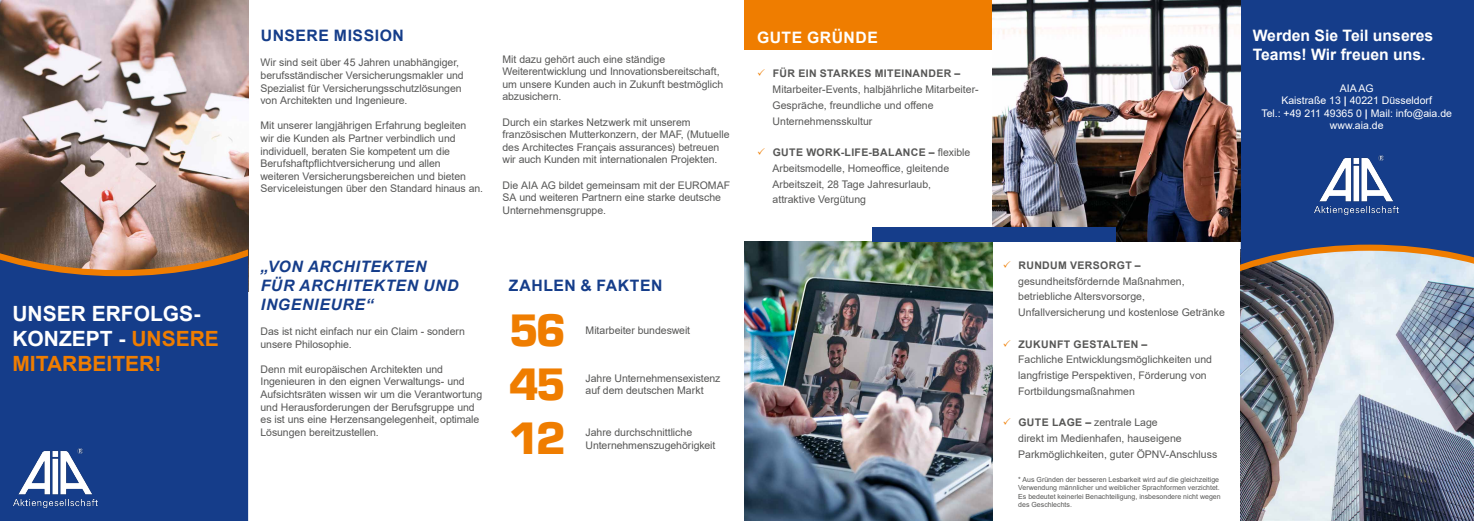
<style>
.page{position:relative;width:1474px;height:521px;background:#fff}
.page>*{position:absolute;margin:0;border:0;box-sizing:border-box;transform-origin:0 0}
.t1{font:700 42px "Eurostile";color:#ef7d00}
.t2{font:700 21px/25.2px "Arial";color:#fff}
.t3{font:italic 700 15.75px/18.9px "Arial";letter-spacing:.04em;color:#153d8a}
.t4{font:700 15.75px/18.9px "Arial";color:#fff}
.t5{font:700 15.75px "Arial";letter-spacing:.035em;color:#153d8a}
.t6{font:700 15.75px "Arial";letter-spacing:.03em;color:#fff}
.t7{font:10.5px/12.6px "Arial";letter-spacing:-.005em;color:#575756}
.t8{font:10.5px/12.6px "Arial";color:#fff;text-align:center}
.t9{font:7px/8.4px "Arial";color:#575756}
.s1{color:#ef7d00}
.s2{font-weight:700}
</style>
<div class="page">
<div style="left:744px;top:0;width:248px;height:50px;background:#ef7d00"></div>
<img style="left:1240px;top:296px;width:233px;height:225px">
<div style="left:1240px;top:0;width:233px;height:241px;background:#153d8a"></div>
<svg style="left:1240px;top:241px;width:233px;height:55px;background:#9ea0a6"></svg>
<img style="left:992px;top:0;width:248px;height:242px">
<img style="left:0;top:0;width:248px;height:255px">
<div style="left:0;top:255px;width:248px;height:266px;background:#153d8a"></div>
<svg style="left:0;top:224px;width:247px;height:55px;background:#886d61"></svg>
<img style="left:744px;top:242px;width:248px;height:279px">
<div style="left:872px;top:227px;width:244px;height:15px;background:#153d8a"></div>
<img style="left:12px;top:447px;width:87px;height:61px">
<img style="left:1313px;top:154px;width:86px;height:60px">
<h2 class="t2" style="left:12px;top:301px;width:208px">UNSER ERFOLGS-<br>KONZEPT - <span class="s1">UNSERE<br>MITARBEITER!</span></h2>
<h3 class="t5" style="left:261px;top:25px;width:145px">UNSERE MISSION</h3>
<p class="t7" style="left:260px;top:56px;width:205px">Wir sind seit über 45 Jahren unabhängiger, berufsständischer Versicherungsmakler und Spezialist für Versicherungsschutzlösungen von Architekten und Ingenieure.</p>
<p class="t7" style="left:260px;top:119px;width:224px">Mit unserer langjährigen Erfahrung begleiten<br>wir die Kunden als Partner verbindlich und individuell, beraten Sie kompetent um die Berufshaftpflichtversicherung und allen<br>weiteren Versicherungsbereichen und bieten Serviceleistungen über den Standard hinaus an.</p>
<h3 class="t3" style="left:260px;top:257px;width:199px">„VON ARCHITEKTEN<br>FÜR ARCHITEKTEN UND<br>INGENIEURE“</h3>
<p class="t7" style="left:260px;top:325px;width:206px">Das ist nicht einfach nur ein Claim - sondern unsere Philosophie.</p>
<p class="t7" style="left:260px;top:363px;width:223px">Denn mit europäischen Architekten und Ingenieuren in den eignen Verwaltungs- und Aufsichtsräten wissen wir um die Verantwortung und Herausforderungen der Berufsgruppe und es ist uns eine Herzensangelegenheit, optimale Lösungen bereitzustellen.</p>
<p class="t7" style="left:502px;top:53px;width:222px">Mit dazu gehört auch eine ständige Weiterentwicklung und Innovationsbereitschaft, um unsere Kunden auch in Zukunft bestmöglich abzusichern.</p>
<p class="t7" style="left:502px;top:116px;width:228px">Durch ein starkes Netzwerk mit unserem französischen Mutterkonzern, der MAF, (Mutuelle des Architectes Français assurances) betreuen wir auch Kunden mit internationalen Projekten.</p>
<p class="t7" style="left:502px;top:179px;width:229px">Die AIA AG bildet gemeinsam mit der EUROMAF<br>SA und weiteren Partnern eine starke deutsche<br>Unternehmensgruppe.</p>
<h3 class="t5" style="left:509px;top:274px;width:155px">ZAHLEN &amp; FAKTEN</h3>
<h1 class="t1" style="left:508px;top:304px;width:59px">56</h1>
<p class="t7" style="left:585px;top:323px;width:106px">Mitarbeiter bundesweit</p>
<h1 class="t1" style="left:508px;top:358px;width:59px">45</h1>
<h1 class="t1" style="left:508px;top:413px;width:59px">12</h1>
<p class="t7" style="left:585px;top:371px;width:136px">Jahre Unternehmensexistenz</p>
<p class="t7" style="left:585px;top:384px;width:119px">auf dem deutschen Markt</p>
<p class="t7" style="left:585px;top:426px;width:108px">Jahre durchschnittliche</p>
<p class="t7" style="left:585px;top:438px;width:131px">Unternehmenszugehörigkeit</p>
<h3 class="t6" style="left:757px;top:26px;width:122px">GUTE GRÜNDE</h3>
<p class="t7" style="left:772px;top:66px;width:207px;line-height:15.8px;text-indent:-16px"><span class="s1">✓</span> <span class="s2">FÜR EIN STARKES MITEINANDER – </span>Mitarbeiter-Events, halbjährliche Mitarbeiter-Gespräche, freundliche und offene Unternehmensskultur</p>
<p class="t7" style="left:772px;top:145px;width:199px;line-height:15.8px;text-indent:-16px"><span class="s1">✓</span> <span class="s2">GUTE WORK-LIFE-BALANCE –</span> flexible Arbeitsmodelle, Homeoffice, gleitende Arbeitszeit, 28 Tage Jahresurlaub, attraktive Vergütung</p>
<p class="t7" style="left:1018px;top:257px;width:208px;line-height:15.8px;text-indent:-16px"><span class="s1">✓</span> <span class="s2">RUNDUM VERSORGT – </span>gesundheitsfördernde Maßnahmen, betriebliche Altersvorsorge, Unfallversicherung und kostenlose Getränke</p>
<p class="t7" style="left:1018px;top:336px;width:195px;line-height:15.8px;text-indent:-16px"><span class="s1">✓</span> <span class="s2">ZUKUNFT GESTALTEN –<br></span>Fachliche Entwicklungsmöglichkeiten und langfristige Perspektiven, Förderung von Fortbildungsmaßnahmen</p>
<p class="t7" style="left:1018px;top:415px;width:200px;line-height:15.8px;text-indent:-16px"><span class="s1">✓</span> <span class="s2">GUTE LAGE –</span> zentrale Lage<br>direkt im Medienhafen, hauseigene<br>Parkmöglichkeiten, guter ÖPNV-Anschluss</p>
<p class="t9" style="left:1018px;top:475px;width:204px">* Aus Gründen der besseren Lesbarkeit wird auf die gleichzeitige Verwendung männlicher und weiblicher Sprachformen verzichtet.<br>Es bedeutet keinerlei Benachteiligung, insbesondere nicht wegen des Geschlechts.</p>
<h3 class="t4" style="left:1252px;top:26px;width:182px">Werden Sie Teil unseres<br>Teams! Wir freuen uns.</h3>
<p class="t8" style="left:1261px;top:82px;width:192px">AIA AG<br>Kaistraße 13 <span class="s2">|</span> 40221 Düsseldorf<br>Tel.: +49 211 49365 0 <span class="s2">|</span> Mail: info@aia.de www.aia.de</p>
</div>
